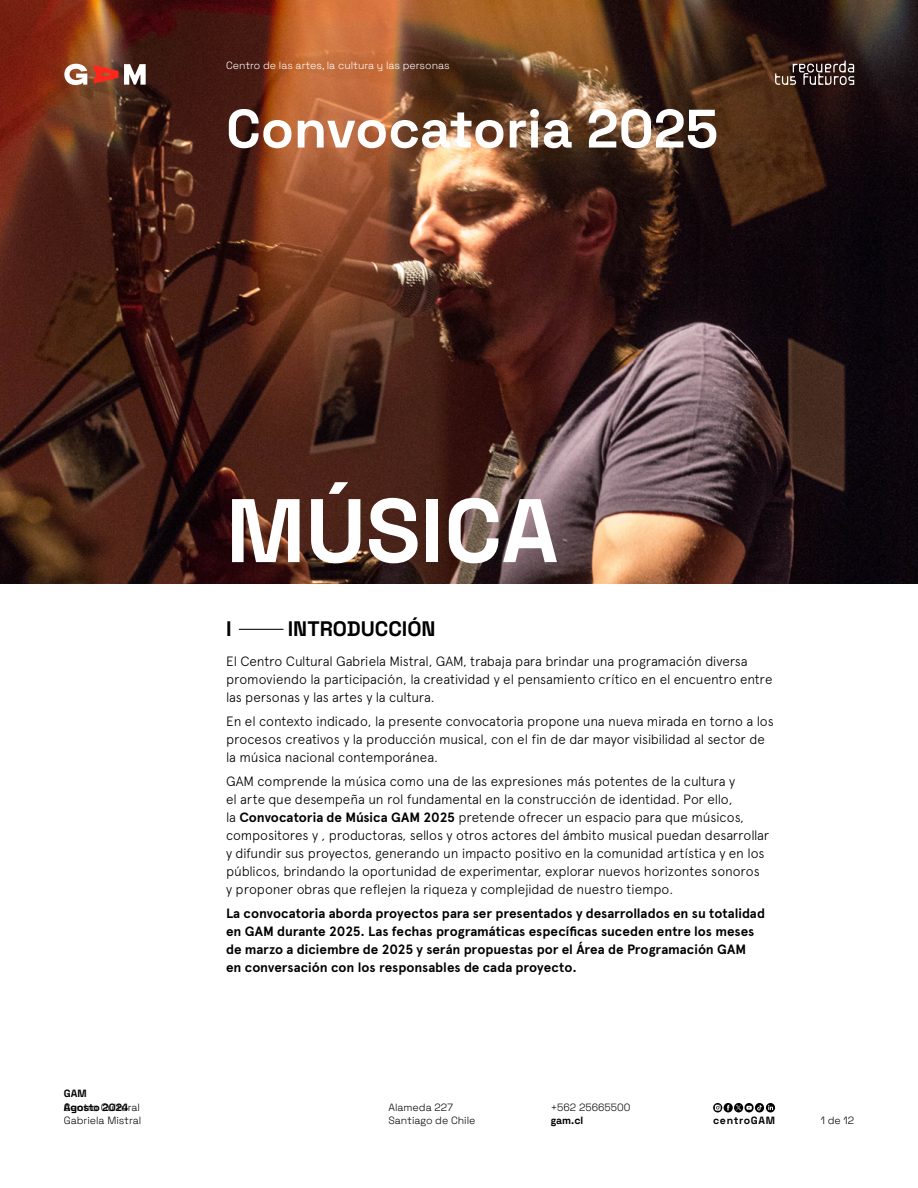
<style>
.page{position:relative;width:918px;height:1188px;background:#fff}
.page>*{position:absolute;margin:0;border:0;box-sizing:border-box;transform-origin:0 0}
.t1{font:700 90px "Space Grotesk";color:#fff}
.t2{font:700 54px "Space Grotesk";color:#fff}
.t3{font:700 21px "Space Grotesk";color:#000}
.t4{font:300 13.5px/18px "Apercu";letter-spacing:-.01em;color:#000}
.t5{font:700 13.5px/18px "Apercu";color:#000}
.t6{font:300 10.5px/13.5px "Space Grotesk";color:#000}
.t7{font:300 10.5px "Space Grotesk";color:#fff}
.t8{font:700 10.5px "Space Grotesk";color:#000}
.t9{font:700 10.5px "Space Grotesk";letter-spacing:.065em;color:#000}
.s1{font-weight:700}
</style>
<div class="page">
<img style="left:0;top:0;width:918px;height:583px">
<svg style="left:713px;top:1103px;width:62px;height:10px"></svg>
<svg style="left:775px;top:61px;width:79px;height:24px;background:#5e4c47"></svg>
<hr style="left:239px;top:629px;width:45px;height:1px;background:#000">
<svg style="left:94px;top:65px;width:24px;height:19px"></svg>
<svg style="left:124px;top:64px;width:22px;height:21px"></svg>
<svg style="left:64px;top:64px;width:23px;height:21px"></svg>
<p class="t7" style="left:226px;top:58px;width:225px">Centro de las artes, la cultura y las personas</p>
<h2 class="t2" style="left:226px;top:89px;width:494px">Convocatoria 2025</h2>
<p class="t8" style="left:64px;top:1086px;width:24px">GAM</p>
<p class="t6" style="left:64px;top:1100px;width:79px">Centro Cultural<br>Gabriela Mistral</p>
<p class="t8" style="left:64px;top:1099px;width:66px">Agosto 2024</p>
<h1 class="t1" style="left:226px;top:465px;width:334px">MÚSICA</h1>
<h3 class="t3" style="left:226px;top:614px;width:7px">I</h3>
<h3 class="t3" style="left:288px;top:614px;width:149px">INTRODUCCIÓN</h3>
<p class="t4" style="left:226px;top:652px;width:548px">El Centro Cultural Gabriela Mistral, GAM, trabaja para brindar una programación diversa promoviendo la participación, la creatividad y el pensamiento crítico en el encuentro entre las personas y las artes y la cultura.</p>
<p class="t4" style="left:226px;top:712px;width:549px">En el contexto indicado, la presente convocatoria propone una nueva mirada en torno a los procesos creativos y la producción musical, con el fin de dar mayor visibilidad al sector de la música nacional contemporánea.</p>
<p class="t4" style="left:226px;top:772px;width:545px">GAM comprende la música como una de las expresiones más potentes de la cultura y<br>el arte que desempeña un rol fundamental en la construcción de identidad. Por ello,<br>la <span class="s1">Convocatoria de Música GAM 2025</span> pretende ofrecer un espacio para que músicos, compositores y , productoras, sellos y otros actores del ámbito musical puedan desarrollar y difundir sus proyectos, generando un impacto positivo en la comunidad artística y en los públicos, brindando la oportunidad de experimentar, explorar nuevos horizontes sonoros y proponer obras que reflejen la riqueza y complejidad de nuestro tiempo.</p>
<p class="t5" style="left:226px;top:905px;width:541px">La convocatoria aborda proyectos para ser presentados y desarrollados en su totalidad en GAM durante 2025. Las fechas programáticas específicas suceden entre los meses de marzo a diciembre de 2025 y serán propuestas por el Área de Programación GAM<br>en conversación con los responsables de cada proyecto.</p>
<p class="t6" style="left:388px;top:1100px;width:89px">Alameda 227<br>Santiago de Chile</p>
<p class="t6" style="left:551px;top:1100px;width:81px">+562 25665500</p>
<p class="t8" style="left:551px;top:1113px;width:34px">gam.cl</p>
<p class="t9" style="left:713px;top:1113px;width:63px">centroGAM</p>
<p class="t6" style="left:821px;top:1113px;width:35px">1 de 12</p>
</div>
